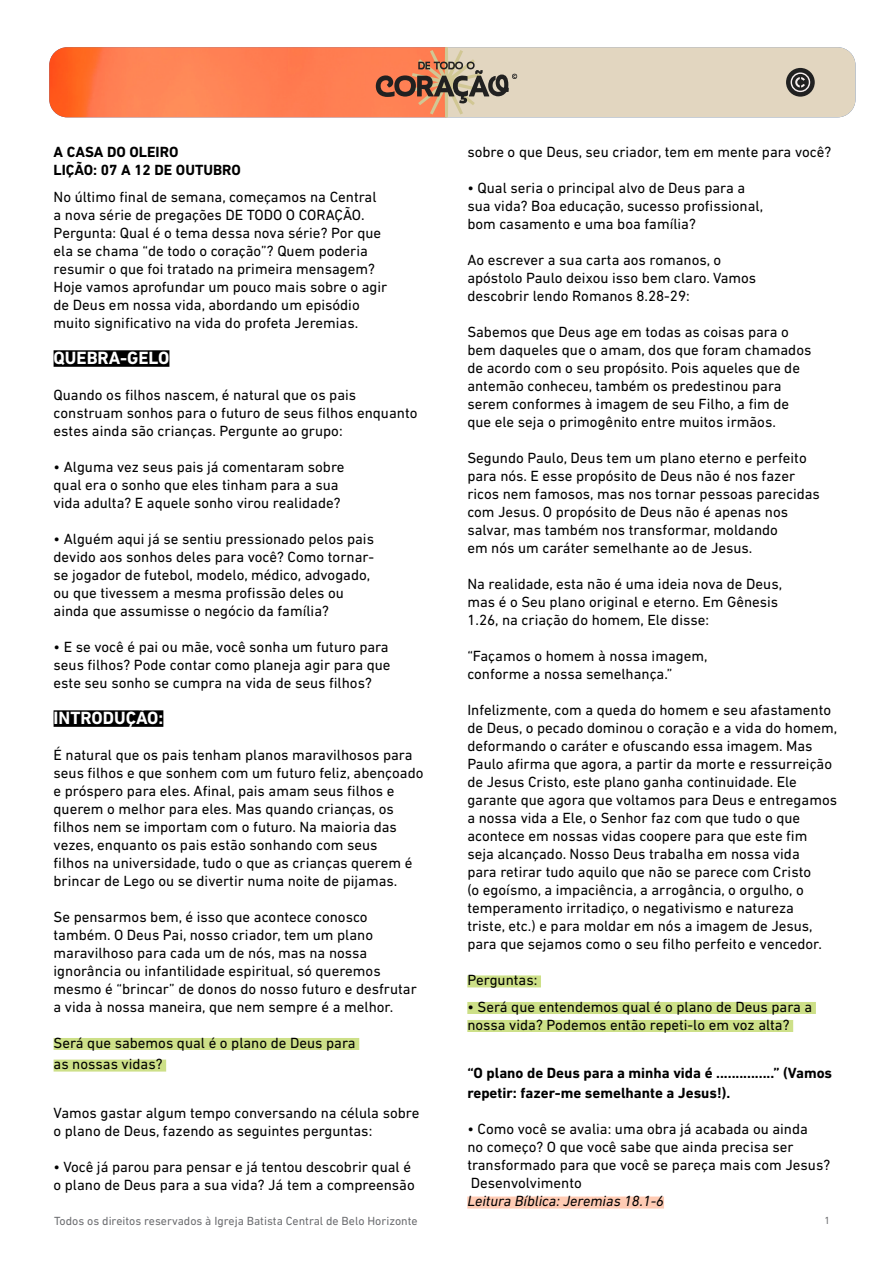
<style>
.page{position:relative;width:893px;height:1263px;background:#fff}
.page>*{position:absolute;margin:0;border:0;box-sizing:border-box;transform-origin:0 0}
.t1{font:700 18px "DIN Next LT Pro";color:#fff}
.t2{font:15px/18px "DIN Next LT Pro";color:#000}
.t3{font:700 15px/18px "DIN Next LT Pro";color:#000}
.t4{font:italic 15px "DIN Next LT Pro";color:#000}
.t5{font:12px "DIN Next LT Pro";color:#6d6e71}
.t6{font:10.5px "DIN Next LT Pro";color:#6d6e71}
</style>
<div class="page">
<div style="left:54px;top:350px;width:115px;height:17px;background:#000"></div>
<div style="left:54px;top:710px;width:109px;height:17px;background:#000"></div>
<div style="left:54px;top:1038px;width:305px;height:12px;background:#cde088"></div>
<div style="left:54px;top:1059px;width:112px;height:12px;background:#cde088"></div>
<div style="left:467px;top:975px;width:74px;height:12px;background:#cde088"></div>
<div style="left:467px;top:1002px;width:349px;height:12px;background:#cde088"></div>
<div style="left:467px;top:1020px;width:326px;height:12px;background:#cde088"></div>
<div style="left:467px;top:1196px;width:197px;height:12px;background:#ffcbb4"></div>
<img style="left:49px;top:47px;width:806px;height:70px">
<svg style="left:786px;top:68px;width:29px;height:29px"></svg>
<svg style="left:791px;top:72px;width:19px;height:20px"></svg>
<svg style="left:376px;top:47px;width:141px;height:70px;background:#c59376"></svg>
<p class="t3" style="left:54px;top:143px;width:189px">A CASA DO OLEIRO<br>LIÇÃO: 07 A 12 DE OUTUBRO</p>
<p class="t2" style="left:54px;top:187px;width:335px">No último final de semana, começamos na Central a nova série de pregações DE TODO O CORAÇÃO.<br>Pergunta: Qual é o tema dessa nova série? Por que ela se chama “de todo o coração”? Quem poderia resumir o que foi tratado na primeira mensagem?<br>Hoje vamos aprofundar um pouco mais sobre o agir de Deus em nossa vida, abordando um episódio muito significativo na vida do profeta Jeremias.</p>
<p class="t1" style="left:54px;top:347px;width:117px">QUEBRA-GELO</p>
<p class="t2" style="left:54px;top:385px;width:365px">Quando os filhos nascem, é natural que os pais construam sonhos para o futuro de seus filhos enquanto estes ainda são crianças. Pergunte ao grupo:</p>
<p class="t2" style="left:54px;top:457px;width:293px">• Alguma vez seus pais já comentaram sobre qual era o sonho que eles tinham para a sua vida adulta? E aquele sonho virou realidade?</p>
<p class="t2" style="left:54px;top:529px;width:322px">• Alguém aqui já se sentiu pressionado pelos pais devido aos sonhos deles para você? Como tornar&shy;se jogador de futebol, modelo, médico, advogado, ou que tivessem a mesma profissão deles ou ainda que assumisse o negócio da família?</p>
<p class="t2" style="left:54px;top:637px;width:339px">• E se você é pai ou mãe, você sonha um futuro para seus filhos? Pode contar como planeja agir para que este seu sonho se cumpra na vida de seus filhos?</p>
<p class="t1" style="left:54px;top:707px;width:111px">INTRODUÇÃO:</p>
<p class="t2" style="left:54px;top:745px;width:371px">É natural que os pais tenham planos maravilhosos para seus filhos e que sonhem com um futuro feliz, abençoado e próspero para eles. Afinal, pais amam seus filhos e querem o melhor para eles. Mas quando crianças, os filhos nem se importam com o futuro. Na maioria das vezes, enquanto os pais estão sonhando com seus<br>filhos na universidade, tudo o que as crianças querem é brincar de Lego ou se divertir numa noite de pijamas.</p>
<p class="t2" style="left:54px;top:907px;width:365px">Se pensarmos bem, é isso que acontece conosco também. O Deus Pai, nosso criador, tem um plano maravilhoso para cada um de nós, mas na nossa ignorância ou infantilidade espiritual, só queremos mesmo é “brincar” de donos do nosso futuro e desfrutar a vida à nossa maneira, que nem sempre é a melhor.</p>
<p class="t2" style="left:54px;top:1032px;width:304px;line-height:21.6px">Será que sabemos qual é o plano de Deus para as nossas vidas?</p>
<p class="t2" style="left:54px;top:1104px;width:367px">Vamos gastar algum tempo conversando na célula sobre o plano de Deus, fazendo as seguintes perguntas:</p>
<p class="t2" style="left:54px;top:1158px;width:363px">• Você já parou para pensar e já tentou descobrir qual é o plano de Deus para a sua vida? Já tem a compreensão</p>
<p class="t2" style="left:467px;top:143px;width:365px">sobre o que Deus, seu criador, tem em mente para você?</p>
<p class="t2" style="left:467px;top:179px;width:297px">• Qual seria o principal alvo de Deus para a sua vida? Boa educação, sucesso profissional, bom casamento e uma boa família?</p>
<p class="t2" style="left:467px;top:251px;width:290px">Ao escrever a sua carta aos romanos, o apóstolo Paulo deixou isso bem claro. Vamos descobrir lendo Romanos 8.28-29:</p>
<p class="t2" style="left:467px;top:323px;width:346px">Sabemos que Deus age em todas as coisas para o bem daqueles que o amam, dos que foram chamados de acordo com o seu propósito. Pois aqueles que de antemão conheceu, também os predestinou para serem conformes à imagem de seu Filho, a fim de que ele seja o primogênito entre muitos irmãos.</p>
<p class="t2" style="left:467px;top:449px;width:354px">Segundo Paulo, Deus tem um plano eterno e perfeito para nós. E esse propósito de Deus não é nos fazer ricos nem famosos, mas nos tornar pessoas parecidas com Jesus. O propósito de Deus não é apenas nos salvar, mas também nos transformar, moldando<br>em nós um caráter semelhante ao de Jesus.</p>
<p class="t2" style="left:467px;top:575px;width:316px">Na realidade, esta não é uma ideia nova de Deus, mas é o Seu plano original e eterno. Em Gênesis<br>1.26, na criação do homem, Ele disse:</p>
<p class="t2" style="left:467px;top:647px;width:242px">“Façamos o homem à nossa imagem, conforme a nossa semelhança.”</p>
<p class="t2" style="left:467px;top:701px;width:371px">Infelizmente, com a queda do homem e seu afastamento de Deus, o pecado dominou o coração e a vida do homem, deformando o caráter e ofuscando essa imagem. Mas Paulo afirma que agora, a partir da morte e ressurreição de Jesus Cristo, este plano ganha continuidade. Ele garante que agora que voltamos para Deus e entregamos a nossa vida a Ele, o Senhor faz com que tudo o que acontece em nossas vidas coopere para que este fim seja alcançado. Nosso Deus trabalha em nossa vida<br>para retirar tudo aquilo que não se parece com Cristo<br>(o egoísmo, a impaciência, a arrogância, o orgulho, o temperamento irritadiço, o negativismo e natureza<br>triste, etc.) e para moldar em nós a imagem de Jesus, para que sejamos como o seu filho perfeito e vencedor.</p>
<p class="t2" style="left:467px;top:971px;width:72px">Perguntas:</p>
<p class="t2" style="left:467px;top:997px;width:346px">• Será que entendemos qual é o plano de Deus para a nossa vida? Podemos então repeti-lo em voz alta?</p>
<p class="t3" style="left:467px;top:1063px;width:366px;line-height:19.8px">“O plano de Deus para a minha vida é ...............” (Vamos repetir: fazer-me semelhante a Jesus!).</p>
<p class="t2" style="left:467px;top:1120px;width:364px">• Como você se avalia: uma obra já acabada ou ainda<br>no começo? O que você sabe que ainda precisa ser transformado para que você se pareça mais com Jesus?<br>Desenvolvimento</p>
<p class="t4" style="left:467px;top:1192px;width:198px">Leitura Bíblica: Jeremias 18.1-6</p>
<p class="t5" style="left:54px;top:1213px;width:365px">Todos os direitos reservados à Igreja Batista Central de Belo Horizonte</p>
<p class="t6" style="left:824px;top:1214px;width:7px">1</p>
</div>
